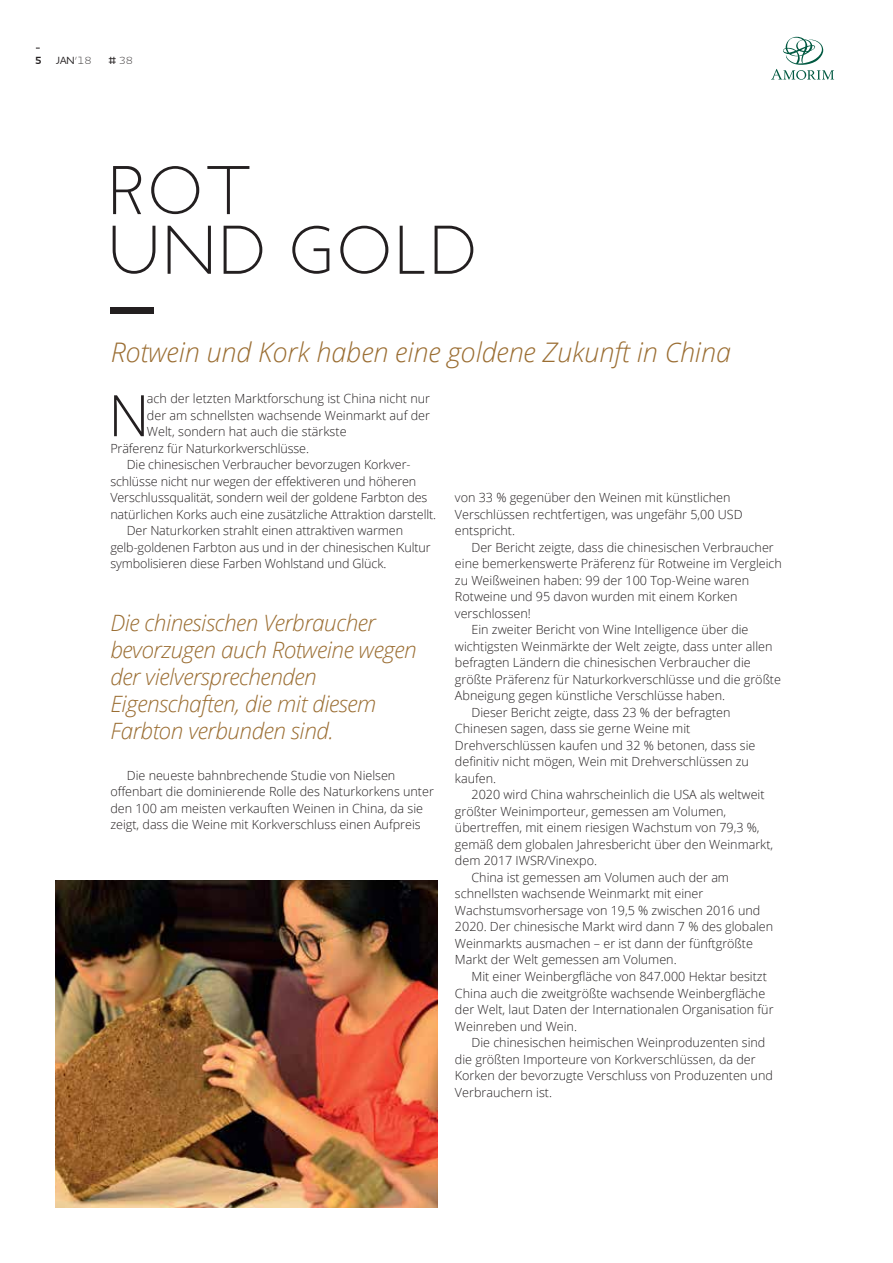
<style>
.page{position:relative;width:893px;height:1263px;background:#fff}
.page>*{position:absolute;margin:0;border:0;box-sizing:border-box;transform-origin:0 0}
.t1{font:200 60px/59.7px "Irma";letter-spacing:.12em;color:#231f20}
.t2{font:300 57.3px "Open Sans";color:#231f20}
.t3{font:italic 300 27px "Open Sans";letter-spacing:-.005em;color:#9b6e33}
.t4{font:italic 300 22.5px/27px "Open Sans";letter-spacing:-.02em;color:#9b6e33}
.t5{font:300 12.6px/16.5px "Open Sans";color:#231f20}
.t6{font:9px "Irma";color:#231f20}
.t7{font:200 9px "Irma";color:#231f20}
.t8{font:600 9px "Irma";color:#231f20}
.s1{font-weight:200}
.s2{font-weight:400}
</style>
<div class="page">
<div style="left:110px;top:308px;width:44px;height:6px;background:#231f20"></div>
<svg style="left:771px;top:37px;width:63px;height:43px"></svg>
<img style="left:55px;top:880px;width:383px;height:328px">
<p class="t8" style="left:36px;top:54px;width:7px">5</p>
<p class="t6" style="left:56px;top:54px;width:36px">JAN<span class="s1">’18</span></p>
<p class="t7" style="left:109px;top:54px;width:25px"><span class="s2">#</span> 38</p>
<h1 class="t1" style="left:110px;top:159px;width:365px">ROT<br>UND GOLD</h1>
<h3 class="t3" style="left:111px;top:334px;width:622px">Rotwein und Kork haben eine goldene Zukunft in China</h3>
<h2 class="t2" style="left:108px;top:376px;width:43px">N</h2>
<p class="t5" style="left:147px;top:390px;width:285px">ach der letzten Marktforschung ist China nicht nur</p>
<p class="t5" style="left:147px;top:407px;width:285px">der am schnellsten wachsende Weinmarkt auf der</p>
<p class="t5" style="left:147px;top:423px;width:201px">Welt, sondern hat auch die stärkste</p>
<p class="t5" style="left:110px;top:440px;width:200px">Präferenz für Naturkorkverschlüsse.</p>
<p class="t5" style="left:127px;top:456px;width:285px">Die chinesischen Verbraucher bevorzugen Korkver-</p>
<p class="t5" style="left:110px;top:473px;width:308px">schlüsse nicht nur wegen der effektiveren und höheren</p>
<p class="t5" style="left:110px;top:489px;width:319px">Verschlussqualität, sondern weil der goldene Farbton des</p>
<p class="t5" style="left:110px;top:506px;width:327px">natürlichen Korks auch eine zusätzliche Attraktion darstellt.</p>
<p class="t5" style="left:127px;top:522px;width:278px">Der Naturkorken strahlt einen attraktiven warmen</p>
<p class="t5" style="left:110px;top:539px;width:322px">gelb-goldenen Farbton aus und in der chinesischen Kultur</p>
<p class="t5" style="left:110px;top:555px;width:278px">symbolisieren diese Farben Wohlstand und Glück.</p>
<h3 class="t4" style="left:110px;top:608px;width:308px">Die chinesischen Verbraucher bevorzugen auch Rotweine wegen der vielversprechenden<br>Eigenschaften, die mit diesem<br>Farbton verbunden sind.</h3>
<p class="t5" style="left:110px;top:766px;width:325px;text-indent:17px">Die neueste bahnbrechende Studie von Nielsen offenbart die dominierende Rolle des Naturkorkens unter den 100 am meisten verkauften Weinen in China, da sie zeigt, dass die Weine mit Korkverschluss einen Aufpreis</p>
<p class="t5" style="left:455px;top:489px;width:289px">von 33 % gegenüber den Weinen mit künstlichen<br>Verschlüssen rechtfertigen, was ungefähr 5,00 USD entspricht.</p>
<p class="t5" style="left:471px;top:539px;width:304px">Der Bericht zeigte, dass die chinesischen Verbraucher</p>
<p class="t5" style="left:455px;top:555px;width:328px">eine bemerkenswerte Präferenz für Rotweine im Vergleich</p>
<p class="t5" style="left:455px;top:572px;width:296px">zu Weißweinen haben: 99 der 100 Top-Weine waren</p>
<p class="t5" style="left:455px;top:588px;width:284px">Rotweine und 95 davon wurden mit einem Korken</p>
<p class="t5" style="left:455px;top:605px;width:77px">verschlossen!</p>
<p class="t5" style="left:471px;top:621px;width:279px">Ein zweiter Bericht von Wine Intelligence über die</p>
<p class="t5" style="left:455px;top:638px;width:319px">wichtigsten Weinmärkte der Welt zeigte, dass unter allen</p>
<p class="t5" style="left:455px;top:654px;width:297px">befragten Ländern die chinesischen Verbraucher die</p>
<p class="t5" style="left:455px;top:671px;width:328px">größte Präferenz für Naturkorkverschlüsse und die größte</p>
<p class="t5" style="left:455px;top:687px;width:272px">Abneigung gegen künstliche Verschlüsse haben.</p>
<p class="t5" style="left:471px;top:704px;width:261px">Dieser Bericht zeigte, dass 23 % der befragten</p>
<p class="t5" style="left:455px;top:720px;width:237px">Chinesen sagen, dass sie gerne Weine mit</p>
<p class="t5" style="left:455px;top:737px;width:302px">Drehverschlüssen kaufen und 32 % betonen, dass sie</p>
<p class="t5" style="left:455px;top:753px;width:295px">definitiv nicht mögen, Wein mit Drehverschlüssen zu</p>
<p class="t5" style="left:455px;top:770px;width:43px">kaufen.</p>
<p class="t5" style="left:471px;top:786px;width:295px">2020 wird China wahrscheinlich die USA als weltweit</p>
<p class="t5" style="left:455px;top:803px;width:273px">größter Weinimporteur, gemessen am Volumen,</p>
<p class="t5" style="left:455px;top:819px;width:306px">übertreffen, mit einem riesigen Wachstum von 79,3 %,</p>
<p class="t5" style="left:455px;top:836px;width:320px">gemäß dem globalen Jahresbericht über den Weinmarkt,</p>
<p class="t5" style="left:455px;top:852px;width:144px">dem 2017 IWSR/Vinexpo.</p>
<p class="t5" style="left:471px;top:869px;width:259px">China ist gemessen am Volumen auch der am</p>
<p class="t5" style="left:455px;top:885px;width:250px">schnellsten wachsende Weinmarkt mit einer</p>
<p class="t5" style="left:455px;top:902px;width:307px">Wachstumsvorhersage von 19,5 % zwischen 2016 und</p>
<p class="t5" style="left:455px;top:918px;width:320px">2020. Der chinesische Markt wird dann 7 % des globalen</p>
<p class="t5" style="left:455px;top:935px;width:300px">Weinmarkts ausmachen – er ist dann der fünftgrößte</p>
<p class="t5" style="left:455px;top:951px;width:223px">Markt der Welt gemessen am Volumen.</p>
<p class="t5" style="left:471px;top:968px;width:297px">Mit einer Weinbergfläche von 847.000 Hektar besitzt</p>
<p class="t5" style="left:455px;top:984px;width:312px">China auch die zweitgrößte wachsende Weinbergfläche</p>
<p class="t5" style="left:455px;top:1001px;width:320px">der Welt, laut Daten der Internationalen Organisation für</p>
<p class="t5" style="left:455px;top:1017px;width:124px">Weinreben und Wein.</p>
<p class="t5" style="left:471px;top:1034px;width:295px">Die chinesischen heimischen Weinproduzenten sind</p>
<p class="t5" style="left:455px;top:1050px;width:302px">die größten Importeure von Korkverschlüssen, da der</p>
<p class="t5" style="left:455px;top:1067px;width:319px">Korken der bevorzugte Verschluss von Produzenten und</p>
<p class="t5" style="left:455px;top:1083px;width:99px">Verbrauchern ist.</p>
</div>
